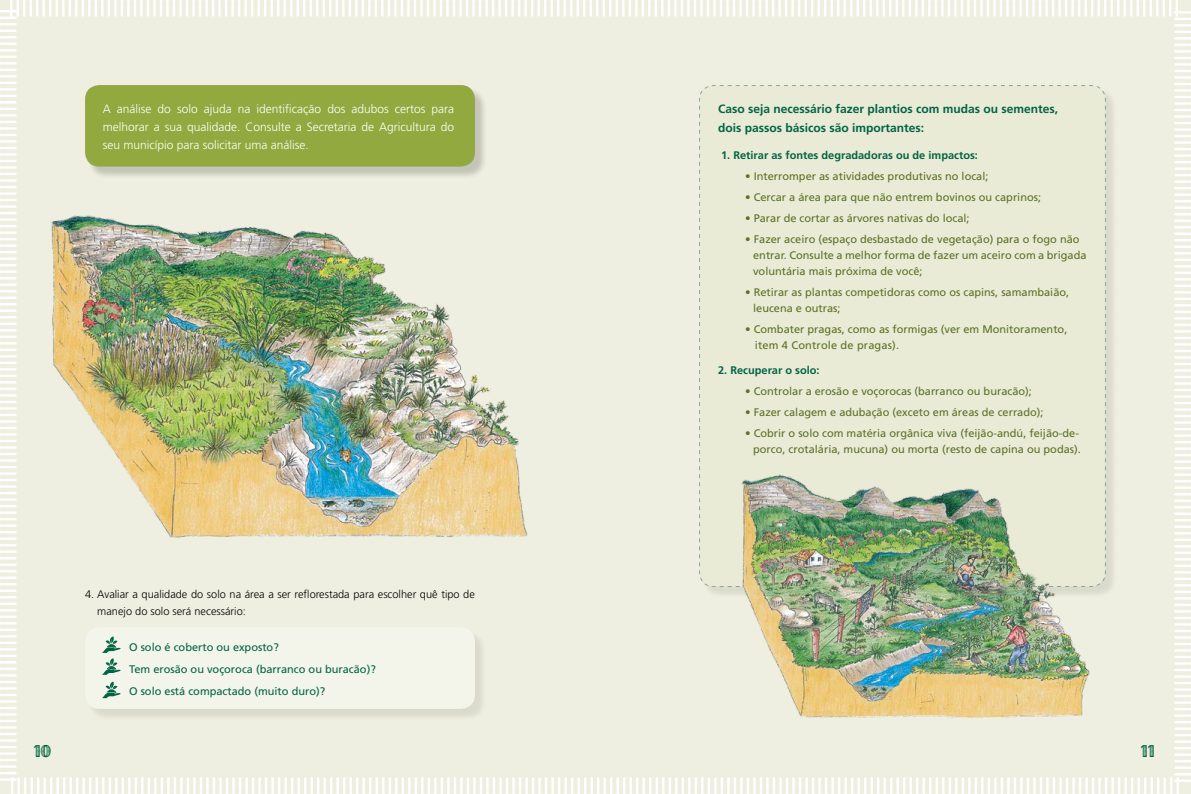
<style>
.page{position:relative;width:1191px;height:794px;background:#fff}
.page>*{position:absolute;margin:0;border:0;box-sizing:border-box;transform-origin:0 0}
.t1{font:18px "Boca Raton ICG";color:#036443}
.t2{font:300 12px/18px "Frutiger";color:#fff;text-align:justify}
.t3{font:700 12px/19px "Frutiger";color:#036443}
.t4{font:11px/16px "Frutiger";color:#5d7124}
.t5{font:300 11px/17.5px "Frutiger";color:#000}
.t6{font:11px/22px "Frutiger";color:#036443}
.t7{font:700 11px "Frutiger";color:#036443}
</style>
<div class="page">
<img style="left:0;top:0;width:1191px;height:794px">
<p class="t2" style="left:103px;top:99px;width:353px">A análise do solo ajuda na identificação dos adubos certos para melhorar a sua qualidade. Consulte a Secretaria de Agricultura do seu município para solicitar uma análise.</p>
<p class="t3" style="left:718px;top:99px;width:342px">Caso seja necessário fazer plantios com mudas ou sementes, dois passos básicos são importantes:</p>
<p class="t7" style="left:721px;top:149px;width:258px">1. Retirar as fontes degradadoras ou de impactos:</p>
<p class="t4" style="left:745px;top:168px;width:245px">• Interromper as atividades produtivas no local;</p>
<p class="t4" style="left:745px;top:189px;width:297px">• Cercar a área para que não entrem bovinos ou caprinos;</p>
<p class="t4" style="left:745px;top:210px;width:226px">• Parar de cortar as árvores nativas do local;</p>
<p class="t4" style="left:753px;top:231px;width:335px;text-indent:-8px">• Fazer aceiro (espaço desbastado de vegetação) para o fogo não entrar. Consulte a melhor forma de fazer um aceiro com a brigada voluntária mais próxima de você;</p>
<p class="t4" style="left:753px;top:284px;width:317px;text-indent:-8px">• Retirar as plantas competidoras como os capins, samambaião, leucena e outras;</p>
<p class="t4" style="left:755px;top:321px;width:314px;text-indent:-10px">• Combater pragas, como as formigas (ver em Monitoramento, item 4 Controle de pragas).</p>
<p class="t7" style="left:718px;top:364px;width:103px">2. Recuperar o solo:</p>
<p class="t4" style="left:745px;top:383px;width:288px">• Controlar a erosão e voçorocas (barranco ou buracão);</p>
<p class="t4" style="left:745px;top:404px;width:300px">• Fazer calagem e adubação (exceto em áreas de cerrado);</p>
<p class="t4" style="left:745px;top:425px;width:337px;text-align:right">• Cobrir o solo com matéria orgânica viva (feijão-andú, feijão-de&shy;porco, crotalária, mucuna) ou morta (resto de capina ou podas).</p>
<p class="t5" style="left:97px;top:585px;width:379px;text-indent:-12px">4. Avaliar a qualidade do solo na área a ser reflorestada para escolher quê tipo de manejo do solo será necessário:</p>
<p class="t6" style="left:129px;top:636px;width:248px">O solo é coberto ou exposto?<br>Tem erosão ou voçoroca (barranco ou buracão)?<br>O solo está compactado (muito duro)?</p>
<h1 class="t1" style="left:34px;top:741px;width:19px">10</h1>
<h1 class="t1" style="left:1140px;top:741px;width:15px">11</h1>
</div>
